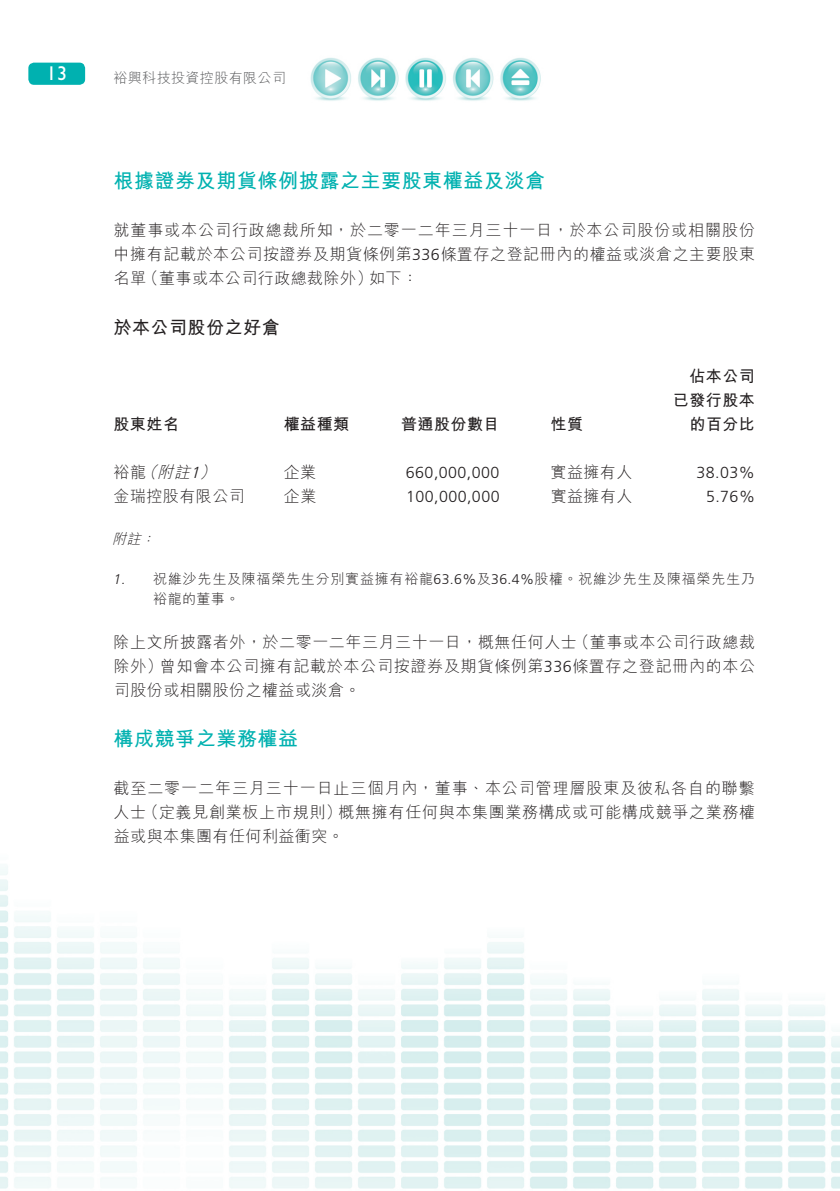
<style>
.page{position:relative;width:840px;height:1191px;background:#fff}
.page>*{position:absolute;margin:0;border:0;box-sizing:border-box;transform-origin:0 0}
.t1{font:700 20px "M Hei HK";letter-spacing:.03em;color:#00b1b0}
.t2{font:20px "Gill Sans Std";color:#fff}
.t3{font:700 18px "M Hei HK";letter-spacing:.03em;color:#231f20}
.t4{font:300 16px/24px "M Hei HK";letter-spacing:.035em;color:#231f20;text-align:justify}
.t5{font:300 16px "Frutiger LT Std";letter-spacing:.03em;color:#231f20}
.t6{font:700 16px/24px "M Hei HK";letter-spacing:.03em;color:#231f20;text-align:right}
.t7{font:italic 300 16px "M Hei HK";color:#231f20}
.t8{font:300 14px/20px "M Hei HK";letter-spacing:.055em;color:#231f20}
.t9{font:300 14px "M Hei HK";letter-spacing:.03em;color:#57585a}
.t10{font:italic 300 14px "M Hei HK";color:#231f20}
.s1{font-family:"Frutiger LT Std"}
.s2{font-style:normal}
.s3{font-family:"Frutiger LT Std";font-style:italic}
</style>
<div class="page">
<img style="left:0;top:866px;width:839px;height:323px">
<img style="left:310px;top:57px;width:231px;height:44px">
<div style="left:28px;top:63px;width:57px;height:22px;background:#00b1b0;border-radius:6px"></div>
<p class="t2" style="left:46px;top:62px;width:22px">13</p>
<p class="t9" style="left:113px;top:68px;width:174px">裕興科技投資控股有限公司</p>
<p class="t1" style="left:113px;top:166px;width:433px">根據證券及期貨條例披露之主要股東權益及淡倉</p>
<p class="t4" style="left:113px;top:217px;width:642px">就董事或本公司行政總裁所知，於二零一二年三月三十一日，於本公司股份或相關股份中擁有記載於本公司按證券及期貨條例第<span class="s1">336</span>條置存之登記冊內的權益或淡倉之主要股東名單（董事或本公司行政總裁除外）如下：</p>
<p class="t3" style="left:113px;top:314px;width:168px">於本公司股份之好倉</p>
<p class="t6" style="left:113px;top:411px;width:67px">股東姓名</p>
<p class="t6" style="left:283px;top:411px;width:67px">權益種類</p>
<p class="t6" style="left:401px;top:411px;width:100px">普通股份數目</p>
<p class="t6" style="left:550px;top:411px;width:34px">性質</p>
<p class="t6" style="left:672px;top:363px;width:83px">佔本公司已發行股本的百分比</p>
<p class="t7" style="left:113px;top:461px;width:109px"><span class="s2">裕龍</span>（附註<span class="s1">1</span>）</p>
<p class="t4" style="left:283px;top:459px;width:34px">企業</p>
<p class="t5" style="left:405px;top:463px;width:95px">660,000,000</p>
<p class="t4" style="left:550px;top:459px;width:83px">實益擁有人</p>
<p class="t5" style="left:696px;top:463px;width:60px">38.03%</p>
<p class="t4" style="left:113px;top:483px;width:133px">金瑞控股有限公司</p>
<p class="t4" style="left:284px;top:483px;width:34px">企業</p>
<p class="t5" style="left:406px;top:487px;width:95px">100,000,000</p>
<p class="t4" style="left:550px;top:483px;width:83px">實益擁有人</p>
<p class="t5" style="left:705px;top:487px;width:50px">5.76%</p>
<p class="t10" style="left:112px;top:529px;width:49px">附註：</p>
<p class="t8" style="left:153px;top:568px;width:602px;text-indent:-40px"><span class="s3">1.</span> 祝維沙先生及陳福榮先生分別實益擁有裕龍<span class="s1">63.6%</span>及<span class="s1">36.4%</span>股權。祝維沙先生及陳福榮先生乃裕龍的董事。</p>
<p class="t4" style="left:113px;top:629px;width:643px">除上文所披露者外，於二零一二年三月三十一日，概無任何人士（董事或本公司行政總裁除外）曾知會本公司擁有記載於本公司按證券及期貨條例第<span class="s1">336</span>條置存之登記冊內的本公司股份或相關股份之權益或淡倉。</p>
<p class="t1" style="left:113px;top:724px;width:186px">構成競爭之業務權益</p>
<p class="t4" style="left:113px;top:775px;width:642px">截至二零一二年三月三十一日止三個月內，董事、本公司管理層股東及彼私各自的聯繫人士（定義見創業板上市規則）概無擁有任何與本集團業務構成或可能構成競爭之業務權益或與本集團有任何利益衝突。</p>
</div>
